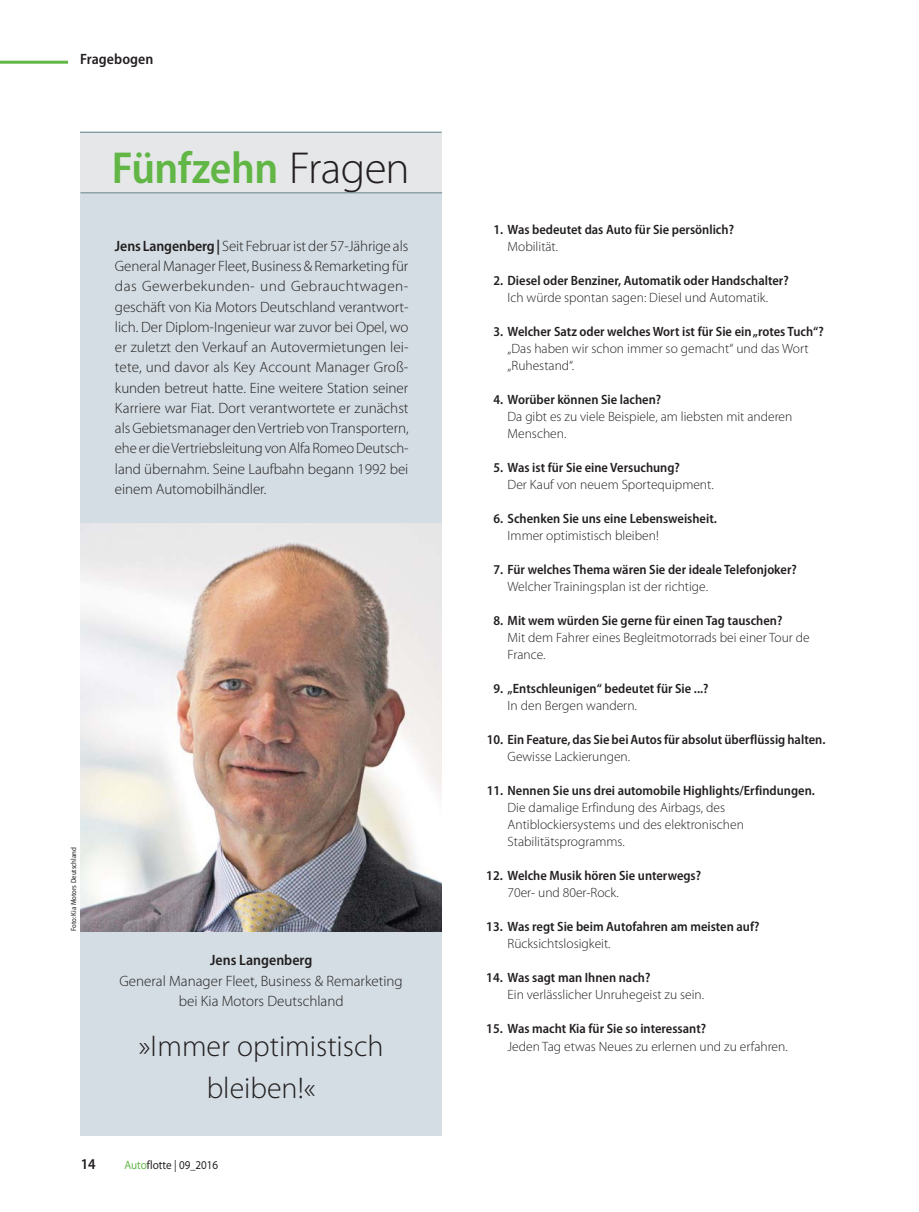
<style>
.page{position:relative;width:919px;height:1212px;background:#fff}
.page>*{position:absolute;margin:0;border:0;box-sizing:border-box;transform-origin:0 0}
.t1{font:600 semi-condensed 45px "Myriad Pro";letter-spacing:-.015em;color:#61b645}
.t2{font:300 30px "Myriad Pro";color:#231f20}
.t3{font:300 15px/20.2px "Myriad Pro";color:#231f20;text-align:center}
.t4{font:600 semi-condensed 15px "Myriad Pro";color:#231f20}
.t5{font:600 semi-condensed 13.5px "Myriad Pro";color:#231f20}
.t6{font:300 13.5px/17px "Myriad Pro";color:#231f20}
.t7{font:semi-expanded 12px "Myriad Pro";color:#231f20;scale:.85 1}
.t8{font:semi-condensed 7.5px "Myriad Pro";color:#231f20}
.s1{font-weight:300;font-stretch:normal;color:#231f20}
.s2{font-weight:600;font-stretch:semi-condensed}
.s3{color:#61b645}
</style>
<div class="page">
<hr style="left:0;top:61px;width:68px;height:3px;background:#61b645">
<div style="left:80px;top:132px;width:362px;height:1003px;background:#d3dde3"></div>
<div style="left:80px;top:132px;width:362px;height:61px;background:#e6e7e8"></div>
<img style="left:80px;top:523px;width:362px;height:408px">
<hr style="left:80px;top:192px;width:362px;height:1px;background:#5d7b89">
<hr style="left:80px;top:132px;width:361px;height:1px;background:#5d7b89">
<p class="t4" style="left:80px;top:53px;width:75px">Fragebogen</p>
<p class="t8" style="left:69px;top:931px;width:86px;rotate:-90deg">Foto: Kia Motors Deutschland</p>
<h1 class="t1" style="left:112px;top:151px;width:299px">Fünfzehn <span class="s1">Fragen</span></h1>
<p class="t5" style="left:493px;top:224px;width:242px">1. Was bedeutet das Auto für Sie persönlich?</p>
<p class="t6" style="left:507px;top:239px;width:52px">Mobilität.</p>
<p class="t5" style="left:493px;top:275px;width:297px">2. Diesel oder Benziner, Automatik oder Handschalter?</p>
<p class="t6" style="left:507px;top:290px;width:262px">Ich würde spontan sagen: Diesel und Automatik.</p>
<p class="t5" style="left:493px;top:326px;width:332px">3. Welcher Satz oder welches Wort ist für Sie ein „rotes Tuch“?</p>
<p class="t6" style="left:507px;top:341px;width:302px">„Das haben wir schon immer so gemacht“ und das Wort „Ruhestand“.</p>
<p class="t5" style="left:493px;top:394px;width:169px">4. Worüber können Sie lachen?</p>
<p class="t6" style="left:507px;top:409px;width:286px">Da gibt es zu viele Beispiele, am liebsten mit anderen<br>Menschen.</p>
<p class="t5" style="left:493px;top:462px;width:188px">5. Was ist für Sie eine Versuchung?</p>
<p class="t6" style="left:507px;top:477px;width:208px">Der Kauf von neuem Sportequipment.</p>
<p class="t5" style="left:493px;top:513px;width:225px">6. Schenken Sie uns eine Lebensweisheit.</p>
<p class="t6" style="left:507px;top:528px;width:153px">Immer optimistisch bleiben!</p>
<p class="t5" style="left:493px;top:564px;width:305px">7. Für welches Thema wären Sie der ideale Telefonjoker?</p>
<p class="t6" style="left:507px;top:579px;width:202px">Welcher Trainingsplan ist der richtige.</p>
<p class="t5" style="left:493px;top:615px;width:290px">8. Mit wem würden Sie gerne für einen Tag tauschen?</p>
<p class="t6" style="left:507px;top:630px;width:303px">Mit dem Fahrer eines Begleitmotorrads bei einer Tour de<br>France.</p>
<p class="t5" style="left:493px;top:684px;width:217px">9. „Entschleunigen“ bedeutet für Sie ...?</p>
<p class="t6" style="left:507px;top:699px;width:131px">In den Bergen wandern.</p>
<p class="t5" style="left:486px;top:735px;width:340px">10. Ein Feature, das Sie bei Autos für absolut überflüssig halten.</p>
<p class="t6" style="left:507px;top:750px;width:124px">Gewisse Lackierungen.</p>
<p class="t5" style="left:486px;top:786px;width:330px">11. Nennen Sie uns drei automobile Highlights/Erfindungen.</p>
<p class="t6" style="left:507px;top:801px;width:238px">Die damalige Erfindung des Airbags, des<br>Antiblockiersystems und des elektronischen<br>Stabilitätsprogramms.</p>
<p class="t5" style="left:486px;top:871px;width:216px">12. Welche Musik hören Sie unterwegs?</p>
<p class="t6" style="left:507px;top:886px;width:113px">70er- und 80er-Rock.</p>
<p class="t5" style="left:486px;top:922px;width:275px">13. Was regt Sie beim Autofahren am meisten auf?</p>
<p class="t6" style="left:507px;top:937px;width:105px">Rücksichtslosigkeit.</p>
<p class="t5" style="left:486px;top:973px;width:166px">14. Was sagt man Ihnen nach?</p>
<p class="t6" style="left:507px;top:988px;width:198px">Ein verlässlicher Unruhegeist zu sein.</p>
<p class="t5" style="left:486px;top:1024px;width:221px">15. Was macht Kia für Sie so interessant?</p>
<p class="t3" style="left:115px;top:237px;width:295px;text-align:justify"><span class="s2">Jens Langenberg |</span> Seit Februar ist der 57-Jährige als General Manager Fleet, Business &amp; Remarketing für das Gewerbekunden- und Gebrauchtwagen&shy;geschäft von Kia Motors Deutschland verantwort&shy;lich. Der Diplom-Ingenieur war zuvor bei Opel, wo er zuletzt den Verkauf an Autovermietungen lei&shy;tete, und davor als Key Account Manager Groß&shy;kunden betreut hatte. Eine weitere Station seiner Karriere war Fiat. Dort verantwortete er zunächst als Gebietsmanager den Vertrieb von Transportern, ehe er die Vertriebsleitung von Alfa Romeo Deutsch&shy;land übernahm. Seine Laufbahn begann 1992 bei einem Automobilhändler.</p>
<p class="t4" style="left:210px;top:955px;width:104px">Jens Langenberg</p>
<p class="t3" style="left:119px;top:972px;width:285px">General Manager Fleet, Business &amp; Remarketing bei Kia Motors Deutschland</p>
<h2 class="t2" style="left:139px;top:1034px;width:246px">»Immer optimistisch</h2>
<p class="t6" style="left:507px;top:1039px;width:281px">Jeden Tag etwas Neues zu erlernen und zu erfahren.</p>
<h2 class="t2" style="left:207px;top:1076px;width:110px">bleiben!«</h2>
<p class="t4" style="left:81px;top:1159px;width:16px">14</p>
<p class="t7" style="left:124px;top:1158px;width:112px"><span class="s3">Auto</span>flotte | 09_2016</p>
</div>
